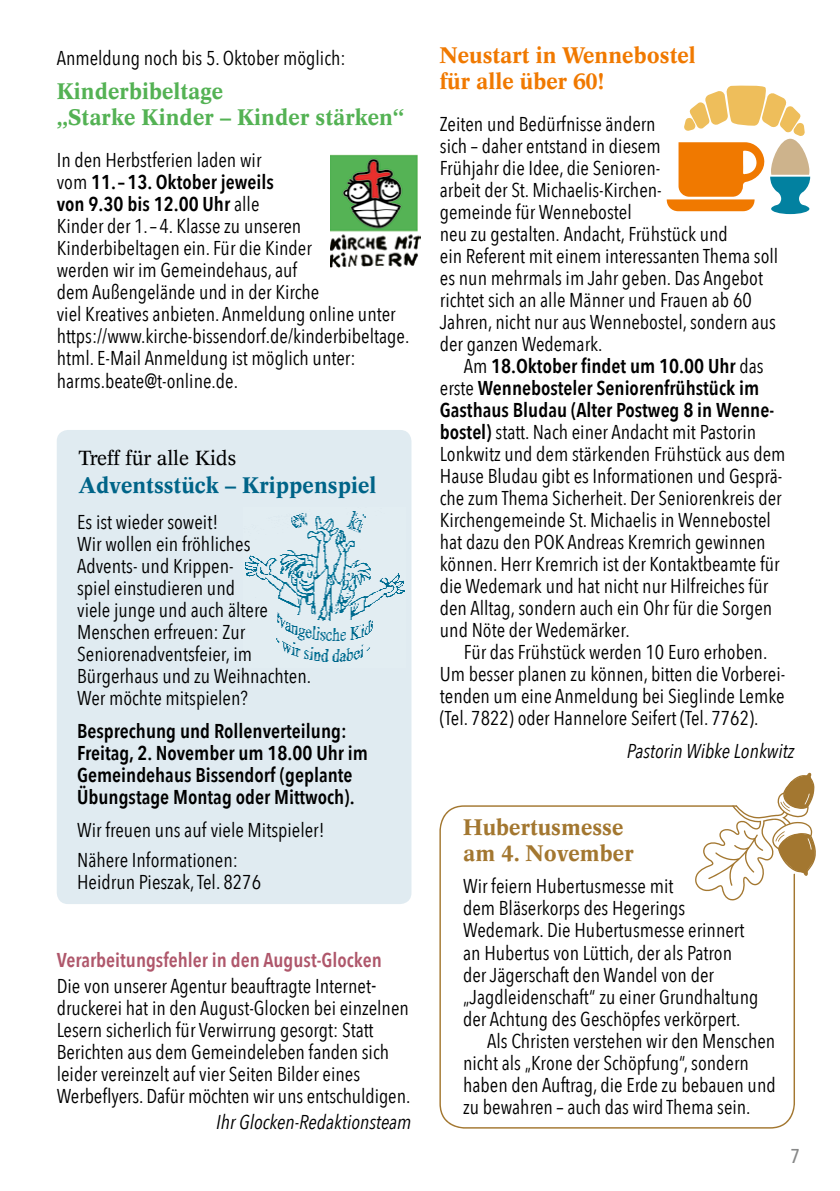
<style>
.page{position:relative;width:840px;height:1191px;background:#fff}
.page>*{position:absolute;margin:0;border:0;box-sizing:border-box;transform-origin:0 0}
.t1{font:700 22px/26px "Concorde";color:#54b254}
.t2{font:700 22px/26px "Concorde";color:#f07900}
.t3{font:700 22px "Concorde";color:#006488}
.t4{font:700 22px/26px "Concorde";color:#a37730}
.t5{font:20px/22px "Avenir Next Condensed";color:#000}
.t6{font:600 20px/22px "Avenir Next Condensed";color:#000}
.t7{font:italic 20px "Avenir Next Condensed";color:#000}
.t8{font:20px "Concorde";color:#000}
.t9{font:500 20px "Avenir Next Condensed";color:#878888}
.s1{font-weight:600}
.s2{font-weight:600;color:#af576b}
.s3{font-size:24px}
</style>
<div class="page">
<svg style="left:439px;top:805px;width:355px;height:323px"></svg>
<svg style="left:694px;top:773px;width:121px;height:127px"></svg>
<div style="left:57px;top:430px;width:354px;height:474px;background:#e0ebf1;border-radius:11px"></div>
<img style="left:245px;top:511px;width:160px;height:151px">
<svg style="left:666px;top:85px;width:143px;height:129px"></svg>
<img style="left:330px;top:155px;width:90px;height:112px">
<p class="t5" style="left:57px;top:46px;width:290px">Anmeldung noch bis 5. Oktober möglich:</p>
<p class="t1" style="left:57px;top:78px;width:348px">Kinderbibeltage<br>„Starke Kinder – Kinder stärken“</p>
<p class="t5" style="left:57px;top:148px;width:354px">In den Herbstferien laden wir<br>vom <span class="s1">11. – 13. Oktober jeweils<br>von 9.30 bis 12.00 Uhr</span> alle<br>Kinder der 1. – 4. Klasse zu unseren<br>Kinder bibeltagen ein. Für die Kinder<br>werden wir im Gemeindehaus, auf<br>dem Außen gelände und in der Kirche<br>viel Kreatives anbieten. Anmeldung online unter https://www.kirche-bissendorf.de/kinderbibeltage. html. E-Mail Anmeldung ist möglich unter: harms.beate@t-online.de.</p>
<p class="t8" style="left:79px;top:446px;width:159px">Treff für alle Kids</p>
<p class="t3" style="left:79px;top:472px;width:299px">Adventsstück – Krippenspiel</p>
<p class="t5" style="left:77px;top:509px;width:235px">Es ist wieder soweit!<br>Wir wollen ein fröhliches<br>Advents- und Krippen-<br>spiel einstudieren und<br>viele junge und auch ältere<br>Menschen erfreuen: Zur<br>Seniorenadventsfeier, im<br>Bürgerhaus und zu Weihnachten.<br>Wer möchte mitspielen?</p>
<p class="t6" style="left:77px;top:719px;width:292px">Besprechung und Rollenverteilung:<br>Freitag, 2. November um 18.00 Uhr im Gemeindehaus Bissendorf (geplante Übungstage Montag oder Mittwoch).</p>
<p class="t5" style="left:77px;top:813px;width:249px;line-height:30px">Wir freuen uns auf viele Mitspieler!<br>Nähere Informationen:</p>
<p class="t5" style="left:77px;top:869px;width:185px">Heidrun Pieszak, Tel. 8276</p>
<p class="t5" style="left:57px;top:945px;width:326px;line-height:26px"><span class="s2">Verarbeitungsfehler in den August-Glocken<br></span>Die von unserer Agentur beauftragte Internet<span class="s3">-</span></p>
<p class="t5" style="left:57px;top:995px;width:355px">druckerei hat in den August-Glocken bei einzelnen Lesern sicherlich für Verwirrung gesorgt: Statt Berichten aus dem Gemeinde leben fanden sich leider vereinzelt auf vier Seiten Bilder eines Werbe flyers. Dafür möchten wir uns entschuldigen.</p>
<p class="t7" style="left:216px;top:1109px;width:196px">Ihr Glocken-Redaktionsteam</p>
<p class="t2" style="left:439px;top:42px;width:257px">Neustart in Wennebostel für alle über 60!</p>
<p class="t5" style="left:439px;top:112px;width:340px">Zeiten und Bedürfnisse ändern<br>sich – daher entstand in diesem<br>Frühjahr die Idee, die Senioren-<br>arbeit der St. Michaelis-Kirchen-<br>gemeinde für Wennebostel<br>neu zu gestalten. Andacht, Frühstück und<br>ein Referent mit einem interessanten Thema soll es nun mehrmals im Jahr geben. Das Angebot richtet sich an alle Männer und Frauen ab 60<br>Jahren, nicht nur aus Wennebostel, sondern aus der ganzen Wedemark.</p>
<p class="t5" style="left:439px;top:354px;width:347px;text-indent:24px">Am <span class="s1">18.Oktober findet um 10.00 Uhr</span> das erste <span class="s1">Wennebosteler Seniorenfrühstück im Gasthaus Bludau (Alter Postweg 8 in Wenne&shy;bostel)</span> statt. Nach einer Andacht mit Pastorin Lonkwitz und dem stärkenden Frühstück aus dem Hause Bludau gibt es Informationen und Gesprä&shy;che zum Thema Sicherheit. Der Seniorenkreis der Kirchengemeinde St. Michaelis in Wennebostel hat dazu den POK Andreas Kremrich gewinnen können. Herr Kremrich ist der Kontaktbeamte für die Wedemark und hat nicht nur Hilfreiches für den Alltag, sondern auch ein Ohr für die Sorgen und Nöte der Wedemärker.</p>
<p class="t5" style="left:439px;top:640px;width:347px;text-indent:24px">Für das Frühstück werden 10 Euro erhoben.<br>Um besser planen zu können, bitten die Vorberei&shy;tenden um eine Anmeldung bei Sieglinde Lemke (Tel. 7822) oder Hannelore Seifert (Tel. 7762).</p>
<p class="t7" style="left:626px;top:739px;width:169px">Pastorin Wibke Lonkwitz</p>
<p class="t4" style="left:463px;top:814px;width:172px">Hubertusmesse am 4. November</p>
<p class="t5" style="left:463px;top:874px;width:212px">Wir feiern Hubertusmesse mit</p>
<p class="t5" style="left:463px;top:896px;width:223px">dem Bläserkorps des Hegerings</p>
<p class="t5" style="left:463px;top:918px;width:282px">Wedemark. Die Hubertusmesse erinnert</p>
<p class="t5" style="left:463px;top:940px;width:270px">an Hubertus von Lüttich, der als Patron</p>
<p class="t5" style="left:463px;top:962px;width:252px">der Jägerschaft den Wandel von der</p>
<p class="t5" style="left:463px;top:984px;width:296px">„Jagdleidenschaft“ zu einer Grundhaltung</p>
<p class="t5" style="left:463px;top:1006px;width:278px">der Achtung des Geschöpfes verkörpert.</p>
<p class="t5" style="left:487px;top:1028px;width:289px">Als Christen verstehen wir den Menschen</p>
<p class="t5" style="left:463px;top:1050px;width:287px">nicht als „Krone der Schöpfung“, sondern</p>
<p class="t5" style="left:463px;top:1072px;width:314px">haben den Auftrag, die Erde zu bebauen und</p>
<p class="t5" style="left:463px;top:1094px;width:289px">zu bewahren – auch das wird Thema sein.</p>
<p class="t9" style="left:790px;top:1143px;width:11px">7</p>
</div>
